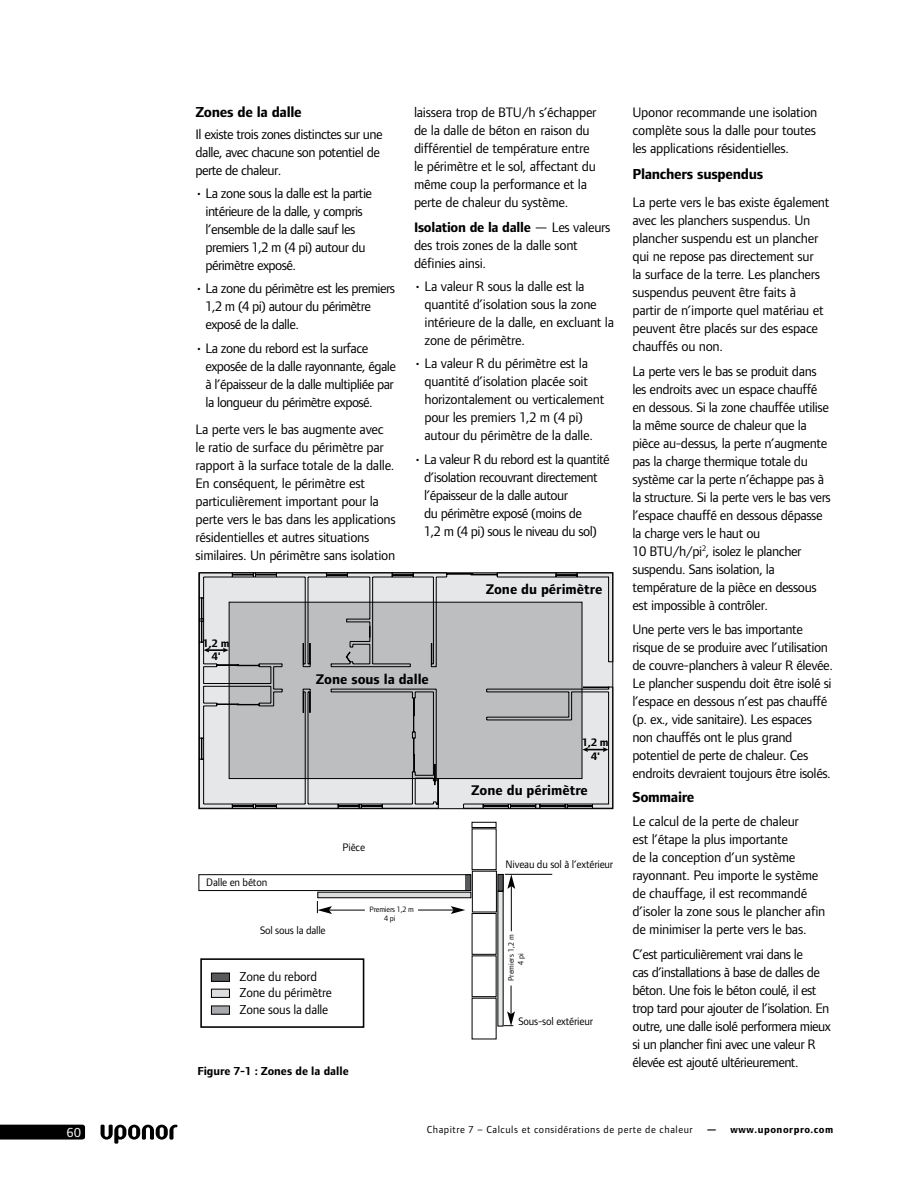
<style>
.page{position:relative;width:918px;height:1188px;background:#fff}
.page>*{position:absolute;margin:0;border:0;box-sizing:border-box;transform-origin:0 0}
.t1{font:700 15px "Foundry Form Sans";letter-spacing:-.02em;color:#000}
.t2{font:700 14.4px "Foundry Form Sans";color:#000}
.t3{font:14.25px/18px "Foundry Form Sans";letter-spacing:-.03em;color:#000}
.t4{font:13.5px/16.2px "Foundry Form Sans";letter-spacing:-.015em;color:#000}
.t5{font:13.5px "Foundry Form Sans";color:#fff}
.t6{font:700 12px "Foundry Form Sans";color:#000}
.t7{font:11.25px "Foundry Form Sans";letter-spacing:-.015em;color:#000}
.t8{font:700 11.25px/13.5px "Foundry Form Sans";color:#000;text-align:center}
.t9{font:10.5px "Foundry Form Sans";letter-spacing:.05em;color:#000}
.t10{font:700 10.5px "Foundry Form Sans";letter-spacing:.05em;color:#000}
.t11{font:8.1px/9.4px "Foundry Form Sans";letter-spacing:-.01em;color:#000;text-align:center}
.s1{font-weight:700}
</style>
<div class="page">
<svg style="left:101px;top:1125px;width:77px;height:19px"></svg>
<svg style="left:0;top:1125px;width:85px;height:15px"></svg>
<svg style="left:199px;top:572px;width:414px;height:237px;background:#b9bbbc"></svg>
<svg style="left:204px;top:648px;width:25px;height:5px"></svg>
<svg style="left:582px;top:747px;width:26px;height:5px"></svg>
<svg style="left:198px;top:874px;width:273px;height:152px"></svg>
<svg style="left:317px;top:906px;width:15px;height:8px"></svg>
<hr style="left:418px;top:910px;width:42px;height:1px;background:#000">
<svg style="left:451px;top:906px;width:14px;height:8px"></svg>
<div style="left:318px;top:892px;width:153px;height:6px;background:#dcddde"></div>
<div style="left:317px;top:892px;width:154px;height:6px;border:1px solid #000"></div>
<svg style="left:471px;top:821px;width:82px;height:218px"></svg>
<div style="left:211px;top:973px;width:18px;height:8px;background:#58595b"></div>
<div style="left:211px;top:973px;width:19px;height:9px;border:1px solid #000"></div>
<div style="left:211px;top:989px;width:18px;height:8px;background:#dcddde"></div>
<div style="left:211px;top:989px;width:19px;height:9px;border:1px solid #000"></div>
<div style="left:211px;top:1006px;width:18px;height:8px;background:#a7a9ac"></div>
<div style="left:211px;top:1006px;width:19px;height:9px;border:1px solid #000"></div>
<div style="left:200px;top:958px;width:164px;height:70px;border:2px solid #000"></div>
<p class="t1" style="left:196px;top:104px;width:108px">Zones de la dalle</p>
<p class="t3" style="left:196px;top:125px;width:188px">Il existe trois zones distinctes sur une dalle, avec chacune son potentiel de perte de chaleur.</p>
<p class="t3" style="left:205px;top:184px;width:168px;text-indent:-10px">• La zone sous la dalle est la partie intérieure de la dalle, y compris l’ensemble de la dalle sauf les premiers 1,2 m (4 pi) autour du périmètre exposé.</p>
<p class="t3" style="left:205px;top:279px;width:191px;text-indent:-10px">• La zone du périmètre est les premiers<br>1,2 m (4 pi) autour du périmètre exposé de la dalle.</p>
<p class="t3" style="left:205px;top:339px;width:192px;text-indent:-10px">• La zone du rebord est la surface exposée de la dalle rayonnante, égale à l’épaisseur de la dalle multipliée par la longueur du périmètre exposé.</p>
<p class="t3" style="left:196px;top:421px;width:202px">La perte vers le bas augmente avec le ratio de surface du périmètre par rapport à la surface totale de la dalle.<br>En conséquent, le périmètre est particulièrement important pour la perte vers le bas dans les applications résidentielles et autres situations similaires. Un périmètre sans isolation</p>
<p class="t8" style="left:203px;top:636px;width:28px">1,2 m<br>4'</p>
<p class="t3" style="left:414px;top:103px;width:184px">laissera trop de BTU/h s’échapper de la dalle de béton en raison du différentiel de température entre le périmètre et le sol, affectant du même coup la performance et la perte de chaleur du système.</p>
<p class="t3" style="left:414px;top:218px;width:198px"><span class="s1">Isolation de la dalle</span> — Les valeurs des trois zones de la dalle sont définies ainsi.</p>
<p class="t3" style="left:425px;top:277px;width:191px;text-indent:-10px">• La valeur R sous la dalle est la quantité d’isolation sous la zone intérieure de la dalle, en excluant la zone de périmètre.</p>
<p class="t3" style="left:425px;top:355px;width:181px;text-indent:-10px">• La valeur R du périmètre est la quantité d’isolation placée soit horizontalement ou verticalement pour les premiers 1,2 m (4 pi) autour du périmètre de la dalle.</p>
<p class="t3" style="left:424px;top:450px;width:187px;text-indent:-10px">• La valeur R du rebord est la quantité d’isolation recouvrant directement l’épaisseur de la dalle autour<br>du périmètre exposé (moins de<br>1,2 m (4 pi) sous le niveau du sol)</p>
<p class="t2" style="left:486px;top:581px;width:118px">Zone du périmètre</p>
<p class="t2" style="left:316px;top:671px;width:115px">Zone sous la dalle</p>
<p class="t7" style="left:206px;top:876px;width:63px">Dalle en béton</p>
<p class="t7" style="left:260px;top:924px;width:67px">Sol sous la dalle</p>
<p class="t7" style="left:343px;top:841px;width:24px">Pièce</p>
<p class="t11" style="left:369px;top:904px;width:46px">Premiers 1,2 m<br>4 pi</p>
<p class="t4" style="left:240px;top:969px;width:79px">Zone du rebord</p>
<p class="t4" style="left:240px;top:985px;width:94px">Zone du périmètre<br>Zone sous la dalle</p>
<p class="t6" style="left:197px;top:1065px;width:153px">Figure 7-1 : Zones de la dalle</p>
<p class="t8" style="left:582px;top:736px;width:28px">1,2 m<br>4'</p>
<p class="t2" style="left:471px;top:783px;width:118px">Zone du périmètre</p>
<p class="t7" style="left:506px;top:857px;width:109px">Niveau du sol à l’extérieur</p>
<p class="t11" style="left:506px;top:981px;width:48px;rotate:-90deg">Premiers 1,2 m</p>
<p class="t11" style="left:516px;top:965px;width:13px;rotate:-90deg">4 pi</p>
<p class="t7" style="left:518px;top:1015px;width:76px">Sous-sol extérieur</p>
<p class="t3" style="left:632px;top:103px;width:186px;text-align:justify">Uponor recommande une isolation complète sous la dalle pour toutes les applications résidentielles.</p>
<p class="t1" style="left:633px;top:166px;width:132px">Planchers suspendus</p>
<p class="t3" style="left:633px;top:193px;width:199px">La perte vers le bas existe également avec les planchers suspendus. Un plancher suspendu est un plancher qui ne repose pas directement sur<br>la surface de la terre. Les planchers suspendus peuvent être faits à<br>partir de n’importe quel matériau et peuvent être placés sur des espace chauffés ou non.</p>
<p class="t3" style="left:633px;top:362px;width:200px">La perte vers le bas se produit dans les endroits avec un espace chauffé en dessous. Si la zone chauffée utilise la même source de chaleur que la pièce au-dessus, la perte n’augmente pas la charge thermique totale du système car la perte n’échappe pas à la structure. Si la perte vers le bas vers l’espace chauffé en dessous dépasse la charge vers le haut ou<br>10 BTU/h/pi<sup>2</sup>, isolez le plancher suspendu. Sans isolation, la température de la pièce en dessous est impossible à contrôler.</p>
<p class="t3" style="left:633px;top:620px;width:202px">Une perte vers le bas importante risque de se produire avec l’utilisation de couvre-planchers à valeur R élevée.<br>Le plancher suspendu doit être isolé si l’espace en dessous n’est pas chauffé (p. ex., vide sanitaire). Les espaces non chauffés ont le plus grand potentiel de perte de chaleur. Ces endroits devraient toujours être isolés.</p>
<p class="t1" style="left:633px;top:788px;width:64px">Sommaire</p>
<p class="t3" style="left:633px;top:813px;width:194px">Le calcul de la perte de chaleur<br>est l’étape la plus importante<br>de la conception d’un système rayonnant. Peu importe le système de chauffage, il est recommandé d’isoler la zone sous le plancher afin de minimiser la perte vers le bas.</p>
<p class="t3" style="left:633px;top:945px;width:200px">C’est particulièrement vrai dans le<br>cas d’installations à base de dalles de béton. Une fois le béton coulé, il est trop tard pour ajouter de l’isolation. En outre, une dalle isolé performera mieux si un plancher fini avec une valeur R élevée est ajouté ultérieurement.</p>
<p class="t5" style="left:67px;top:1125px;width:15px">60</p>
<p class="t9" style="left:427px;top:1124px;width:267px">Chapitre 7 – Calculs et considérations de perte de chaleur</p>
<p class="t10" style="left:706px;top:1124px;width:128px">— www.uponorpro.com</p>
</div>
